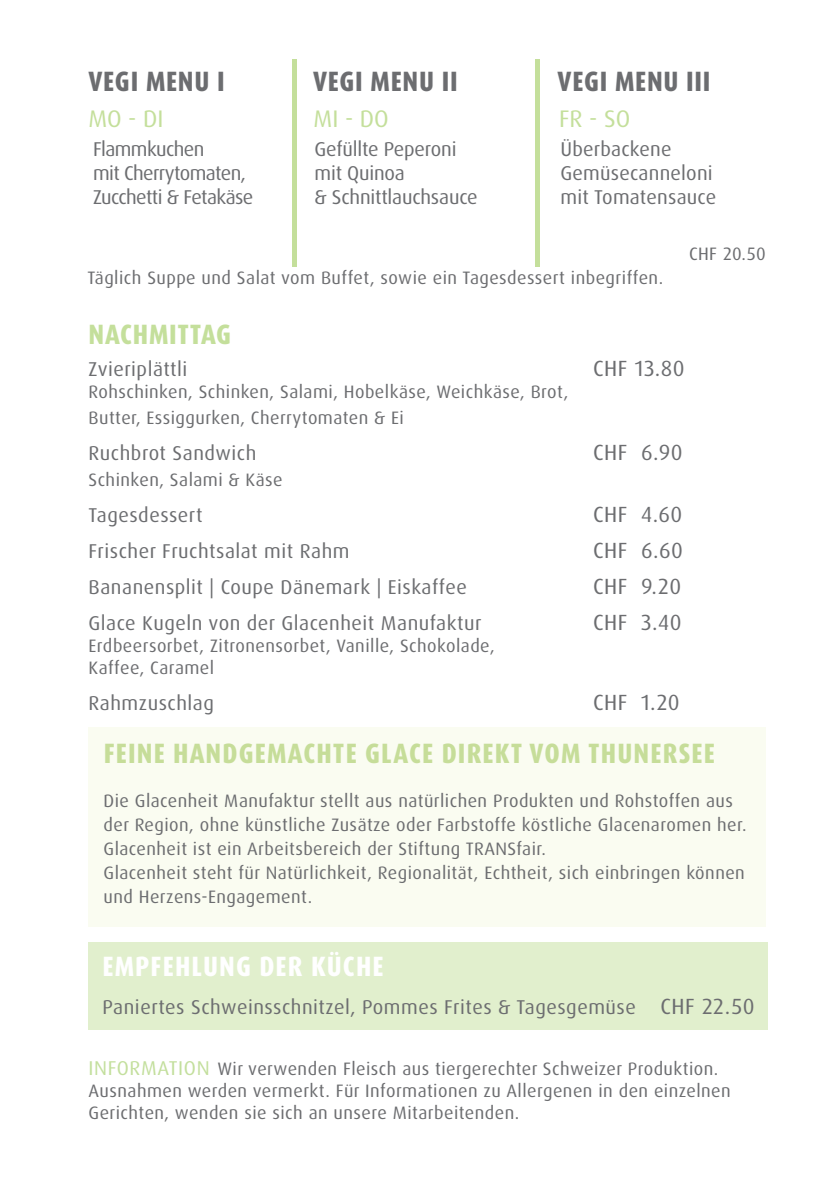
<style>
.page{position:relative;width:840px;height:1191px;background:#fff}
.page>*{position:absolute;margin:0;border:0;box-sizing:border-box;transform-origin:0 0}
.t1{font:800 condensed 28px "Dax Pro";letter-spacing:.04em;color:#c6dd99}
.t2{font:800 condensed 28px "Dax Pro";letter-spacing:.025em;color:#6c6d70}
.t3{font:800 condensed 28px "Dax Pro";letter-spacing:.04em;color:#fff}
.t4{font:800 condensed 28px "Dax Pro";letter-spacing:.025em;color:#c4df9b}
.t5{font:24px "Dax Pro";color:#c4df9b}
.t6{font:22px "Dax Pro";letter-spacing:.025em;color:#6c6d70}
.t7{font:20px/24px "Dax Pro";letter-spacing:.025em;color:#6c6d70}
.t8{font:20px/24px "Dax Pro";letter-spacing:-.03em;color:#6c6d70}
.t9{font:20px/24px "Dax Pro";letter-spacing:-.01em;color:#6c6d70}
.t10{font:18px/24px "Dax Pro";letter-spacing:.025em;color:#6c6d70}
.s1{font-size:22px}
.s2{font-size:20px;color:#c3df9d}
</style>
<div class="page">
<hr style="left:535px;top:59px;width:4px;height:208px;background:#c4df9b">
<hr style="left:292px;top:59px;width:4px;height:208px;background:#c4df9b">
<div style="left:88px;top:943px;width:679px;height:87px;background:#e1efcd"></div>
<div style="left:88px;top:727px;width:677px;height:200px;background:#fafcf1"></div>
<h1 class="t2" style="left:88px;top:63px;width:138px">VEGI MENU I</h1>
<h1 class="t2" style="left:313px;top:63px;width:146px">VEGI MENU II</h1>
<h1 class="t2" style="left:557px;top:63px;width:154px">VEGI MENU III</h1>
<h2 class="t5" style="left:88px;top:103px;width:76px">MO - DI</h2>
<h2 class="t5" style="left:313px;top:103px;width:77px">MI - DO</h2>
<h2 class="t5" style="left:558px;top:103px;width:73px">FR - SO</h2>
<p class="t8" style="left:93px;top:137px;width:162px">Flammkuchen<br>mit Cherrytomaten,<br>Zucchetti &amp; Fetakäse</p>
<p class="t7" style="left:560px;top:137px;width:157px">Überbackene<br>Gemüsecanneloni mit Tomatensauce</p>
<p class="t9" style="left:314px;top:137px;width:164px">Gefüllte Peperoni mit Quinoa<br>&amp; Schnittlauchsauce</p>
<p class="t10" style="left:87px;top:266px;width:577px">Täglich Suppe und Salat vom Buffet, sowie ein Tagesdessert inbegriffen.</p>
<h1 class="t4" style="left:88px;top:316px;width:144px">NACHMITTAG</h1>
<p class="t10" style="left:688px;top:242px;width:78px">CHF 20.50</p>
<p class="t7" style="left:88px;top:357px;width:100px">Zvieriplättli</p>
<p class="t6" style="left:592px;top:354px;width:93px">CHF 13.80</p>
<p class="t10" style="left:88px;top:378px;width:481px;line-height:26.4px">Rohschinken, Schinken, Salami, Hobelkäse, Weichkäse, Brot,<br>Butter, Essiggurken, Cherrytomaten &amp; Ei</p>
<p class="t7" style="left:88px;top:441px;width:169px">Ruchbrot Sandwich</p>
<p class="t6" style="left:592px;top:438px;width:91px">CHF 6.90</p>
<p class="t10" style="left:88px;top:468px;width:195px">Schinken, Salami &amp; Käse</p>
<p class="t7" style="left:88px;top:503px;width:115px">Tagesdessert</p>
<p class="t6" style="left:592px;top:500px;width:91px">CHF 4.60</p>
<p class="t7" style="left:88px;top:539px;width:262px">Frischer Fruchtsalat mit Rahm</p>
<p class="t6" style="left:592px;top:536px;width:91px">CHF 6.60</p>
<p class="t7" style="left:88px;top:575px;width:379px">Bananensplit | Coupe Dänemark | Eiskaffee</p>
<p class="t6" style="left:592px;top:572px;width:89px">CHF 9.20</p>
<p class="t7" style="left:88px;top:611px;width:394px">Glace Kugeln von der Glacenheit Manufaktur</p>
<p class="t6" style="left:592px;top:608px;width:90px">CHF 3.40</p>
<p class="t10" style="left:88px;top:635px;width:407px;line-height:21.6px">Erdbeersorbet, Zitronensorbet, Vanille, Schokolade,<br>Kaffee, Caramel</p>
<p class="t7" style="left:88px;top:691px;width:127px">Rahmzuschlag</p>
<p class="t6" style="left:592px;top:688px;width:88px">CHF 1.20</p>
<h1 class="t1" style="left:104px;top:735px;width:612px">FEINE HANDGEMACHTE GLACE DIREKT VOM THUNERSEE</h1>
<p class="t10" style="left:103px;top:788px;width:644px">Die Glacenheit Manufaktur stellt aus natürlichen Produkten und Rohstoffen aus der Region, ohne künstliche Zusätze oder Farbstoffe köstliche Glacenaromen her.<br>Glacenheit ist ein Arbeitsbereich der Stiftung TRANSfair.<br>Glacenheit steht für Natürlichkeit, Regionalität, Echtheit, sich einbringen können und Herzens-Engagement.</p>
<h1 class="t3" style="left:102px;top:948px;width:282px">EMPFEHLUNG DER KÜCHE</h1>
<p class="t7" style="left:102px;top:994px;width:653px">Paniertes Schweinsschnitzel, Pommes Frites &amp; Tagesgemüse <span class="s1">CHF 22.50</span></p>
<p class="t10" style="left:88px;top:1058px;width:643px;line-height:21.6px"><span class="s2">INFORMATION</span> Wir verwenden Fleisch aus tiergerechter Schweizer Produktion.<br>Ausnahmen werden vermerkt. Für Informationen zu Allergenen in den einzelnen<br>Gerichten, wenden sie sich an unsere Mitarbeitenden.</p>
</div>
